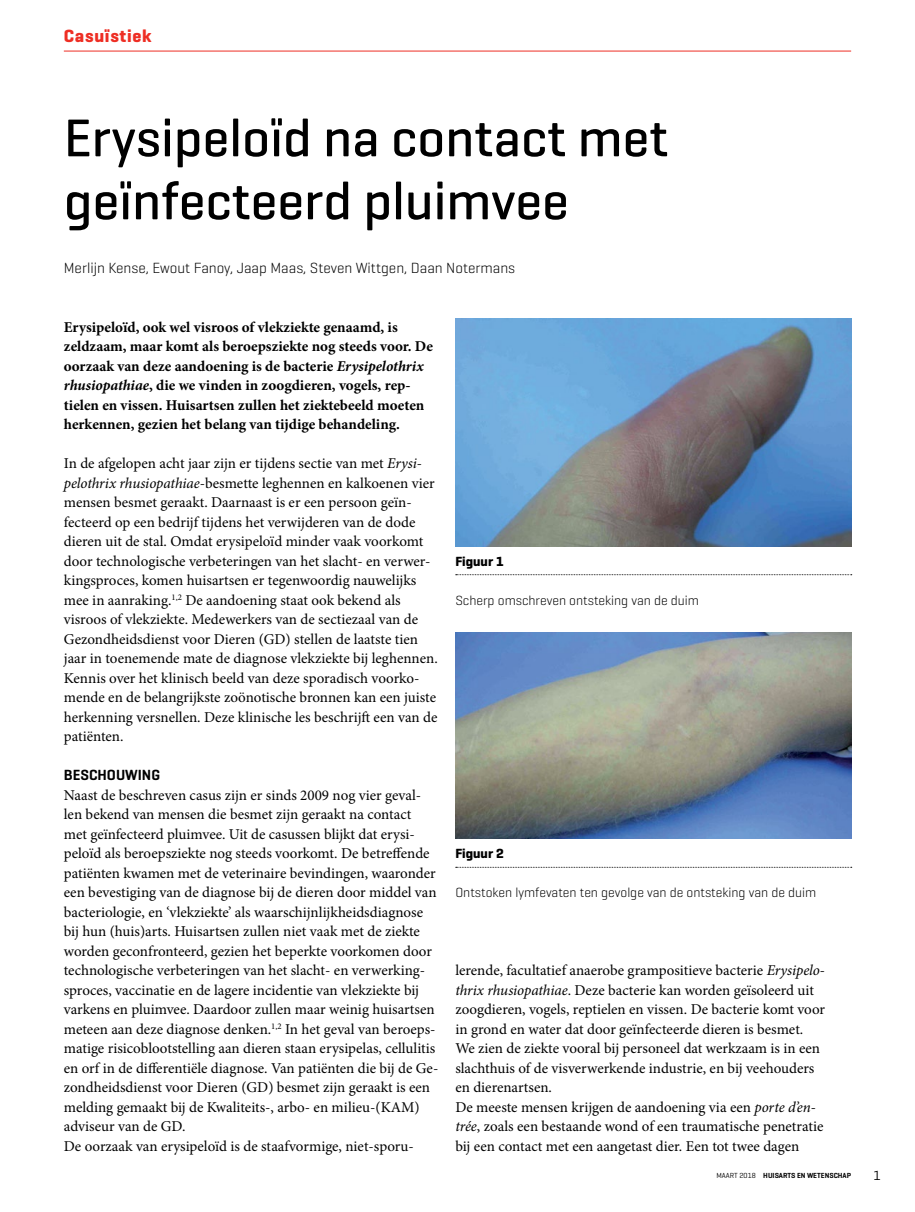
<style>
.page{position:relative;width:915px;height:1212px;background:#fff}
.page>*{position:absolute;margin:0;border:0;box-sizing:border-box;transform-origin:0 0}
.Title_artikelkop{font:500 54px/63px "Mtmdly Yrgwbg Geogrotesque";color:#000}
.Category_rubriekkop{font:700 18px "Dpjvfn Jjdsxf Geogrotesque";letter-spacing:.04em;color:#ee2e24}
.Para_broodtekst{font:15px/19.5px "Lstjyl Nrhrsv Minion Pro";color:#000}
.Para_intro{font:700 15px/19.5px "Djvnhd Qjdlst Minion Pro";color:#000}
.Author_auteur{font:300 15px "Vbskgj Lrnjdb Geogrotesque";color:#000}
.SectionHeading_1_tus{font:600 15px "Lqtmrq Pspxvn Geogrotesque";color:#000}
.Image_Caption_figuur{font:300 13.5px "Vbskgj Lrnjdb Geogrotesque";color:#000}
.Image_Caption_figuur-2{font:700 13.5px "Dpjvfn Jjdsxf Geogrotesque";color:#000}
.NoXML_paginacijfer_R{font:13.5px "Msjvpq Mhjsjg Geogrotesque";color:#000}
.Dateline_voetregel_R{font:600 7.5px "Lqtmrq Pspxvn Geogrotesque";color:#000}
.s1{font-family:"Hfljsb Gbsjck Minion Pro";font-style:italic}
.s2{font-family:"Bjccqm Nclsmb Minion Pro";font-style:italic}
.s3{font-family:"Msjvpq Mhjsjg Geogrotesque";font-weight:400}
</style>
<div class="page">
<hr style="left:64px;top:51px;width:786px;height:1px;background:#ee2e24">
<svg style="left:455px;top:574px;width:396px;height:1px"></svg>
<svg style="left:455px;top:867px;width:396px;height:1px"></svg>
<img style="left:455px;top:319px;width:395px;height:227px">
<img style="left:455px;top:632px;width:395px;height:207px">
<p class="Category_rubriekkop" style="left:64px;top:25px;width:89px">Casuïstiek</p>
<p class="Title_artikelkop" style="left:64px;top:105px;width:606px">Erysipeloïd na contact met geïnfecteerd pluimvee</p>
<p class="Author_auteur" style="left:64px;top:259px;width:453px">Merlijn Kense, Ewout Fanoy, Jaap Maas, Steven Wittgen, Daan Notermans</p>
<p class="Para_intro" style="left:64px;top:317px;width:370px">Erysipeloïd, ook wel visroos of vlekziekte genaamd, is zeldzaam, maar komt als beroepsziekte nog steeds voor. De oorzaak van deze aandoening is de bacterie <span class="s1">Erysipelothrix rhusiopathiae</span>, die we vinden in zoogdieren, vogels, rep&shy;tielen en vissen. Huisartsen zullen het ziektebeeld moeten herkennen, gezien het belang van tijdige behandeling.</p>
<p class="Para_broodtekst" style="left:64px;top:454px;width:375px">In de afgelopen acht jaar zijn er tijdens sectie van met <span class="s2">Erysi&shy;pelothrix rhusiopathiae</span>-besmette leghennen en kalkoenen vier mensen besmet geraakt. Daarnaast is er een persoon geïn&shy;fecteerd op een bedrijf tijdens het verwijderen van de dode dieren uit de stal. Omdat erysipeloïd minder vaak voorkomt door technologische verbeteringen van het slacht- en verwer&shy;kingsproces, komen huisartsen er tegenwoordig nauwelijks mee in aanraking.<sup>1,2</sup> De aandoening staat ook bekend als visroos of vlekziekte. Medewerkers van de sectiezaal van de Gezondheidsdienst voor Dieren (GD) stellen de laatste tien jaar in toenemende mate de diagnose vlekziekte bij leghennen.<br>Kennis over het klinisch beeld van deze sporadisch voorko&shy;mende en de belangrijkste zoönotische bronnen kan een juiste herkenning versnellen. Deze klinische les beschrijft een van de patiënten.</p>
<p class="SectionHeading_1_tus" style="left:64px;top:766px;width:98px">BESCHOUWING</p>
<p class="Para_broodtekst" style="left:64px;top:785px;width:376px">Naast de beschreven casus zijn er sinds 2009 nog vier geval&shy;len bekend van mensen die besmet zijn geraakt na contact met geïnfecteerd pluimvee. Uit de casussen blijkt dat erysi&shy;peloïd als beroepsziekte nog steeds voorkomt. De betreffende patiënten kwamen met de veterinaire bevindingen, waaronder een bevestiging van de diagnose bij de dieren door middel van bacteriologie, en ‘vlekziekte’ als waarschijnlijkheidsdiagnose bij hun (huis)arts. Huisartsen zullen niet vaak met de ziekte worden geconfronteerd, gezien het beperkte voorkomen door technologische verbeteringen van het slacht- en verwerking&shy;sproces, vaccinatie en de lagere incidentie van vlekziekte bij varkens en pluimvee. Daardoor zullen maar weinig huisartsen meteen aan deze diagnose denken.<sup>1,2</sup> In het geval van beroeps&shy;matige risicoblootstelling aan dieren staan erysipelas, cellulitis en orf in de differentiële diagnose. Van patiënten die bij de Ge&shy;zondheidsdienst voor Dieren (GD) besmet zijn geraakt is een melding gemaakt bij de Kwaliteits-, arbo- en milieu-(KAM) adviseur van de GD.</p>
<p class="Para_broodtekst" style="left:64px;top:1136px;width:350px">De oorzaak van erysipeloïd is de staafvormige, niet-sporu-</p>
<p class="Image_Caption_figuur-2" style="left:455px;top:553px;width:50px">Figuur 1</p>
<p class="Image_Caption_figuur" style="left:455px;top:592px;width:245px">Scherp omschreven ontsteking van de duim</p>
<p class="Image_Caption_figuur-2" style="left:455px;top:845px;width:50px">Figuur 2</p>
<p class="Image_Caption_figuur" style="left:455px;top:884px;width:362px">Ontstoken lymfevaten ten gevolge van de ontsteking van de duim</p>
<p class="Para_broodtekst" style="left:455px;top:961px;width:371px">lerende, facultatief anaerobe grampositieve bacterie <span class="s2">Erysipelo&shy;thrix rhusiopathiae</span>. Deze bacterie kan worden geïsoleerd uit zoogdieren, vogels, reptielen en vissen. De bacterie komt voor in grond en water dat door geïnfecteerde dieren is besmet.<br>We zien de ziekte vooral bij personeel dat werkzaam is in een slachthuis of de visverwerkende industrie, en bij veehouders en dierenartsen.</p>
<p class="Para_broodtekst" style="left:455px;top:1097px;width:369px">De meeste mensen krijgen de aandoening via een <span class="s2">porte d’en&shy;trée</span>, zoals een bestaande wond of een traumatische penetratie bij een contact met een aangetast dier. Een tot twee dagen</p>
<p class="Dateline_voetregel_R" style="left:716px;top:1171px;width:136px"><span class="s3">MAART 2018</span> HUISARTS EN WETENSCHAP</p>
<p class="NoXML_paginacijfer_R" style="left:873px;top:1166px;width:9px">1</p>
</div>
